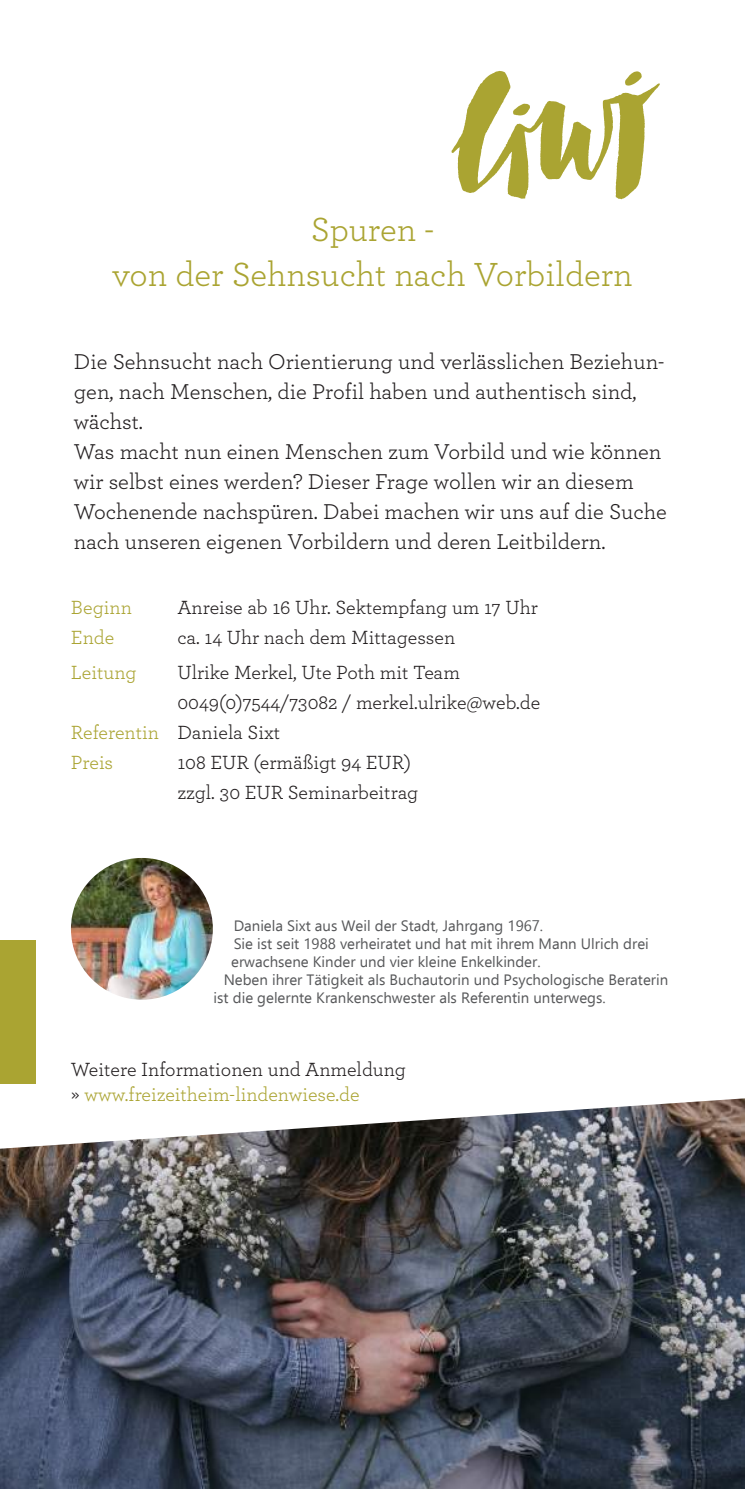
<style>
.page{position:relative;width:745px;height:1489px;background:#fff}
.page>*{position:absolute;margin:0;border:0;box-sizing:border-box;transform-origin:0 0}
.t1{font:35px/45px "Archer";color:#aaa432;text-align:center}
.t2{font:22.5px/30px "Archer";color:#231f20}
.t3{font:20px/25px "Archer";color:#231f20}
.t4{font:20px "Archer";color:#aaa432}
.t5{font:15px "Ebrima";color:#57585a}
.s1{color:#aaa432}
</style>
<div class="page">
<div style="left:0;top:939px;width:35px;height:144px;background:#aaa432"></div>
<img style="left:0;top:1098px;width:744px;height:390px">
<img style="left:71px;top:857px;width:142px;height:142px;border-radius:71px">
<svg style="left:451px;top:71px;width:208px;height:128px"></svg>
<h1 class="t1" style="left:112px;top:205px;width:522px">Spuren -<br>von der Sehnsucht nach Vorbildern</h1>
<p class="t2" style="left:74px;top:345px;width:594px">Die Sehnsucht nach Orientierung und verlässlichen Beziehun&shy;gen, nach Menschen, die Profil haben und authentisch sind, wächst.<br>Was macht nun einen Menschen zum Vorbild und wie können wir selbst eines werden? Dieser Frage wollen wir an diesem Wochenende nachspüren. Dabei machen wir uns auf die Suche nach unseren eigenen Vorbildern und deren Leitbildern.</p>
<p class="t4" style="left:71px;top:593px;width:62px">Beginn</p>
<p class="t3" style="left:177px;top:593px;width:362px">Anreise ab 16 Uhr. Sektempfang um 17 Uhr</p>
<p class="t4" style="left:71px;top:623px;width:45px">Ende</p>
<p class="t3" style="left:177px;top:623px;width:279px">ca. 14 Uhr nach dem Mittagessen</p>
<p class="t4" style="left:71px;top:658px;width:67px">Leitung</p>
<p class="t3" style="left:177px;top:658px;width:284px">Ulrike Merkel, Ute Poth mit Team</p>
<p class="t3" style="left:177px;top:688px;width:364px">0049(0)7544/73082 / merkel.ulrike@web.de</p>
<p class="t3" style="left:71px;top:718px;width:211px"><span class="s1">Referentin</span> Daniela Sixt</p>
<p class="t4" style="left:71px;top:748px;width:44px">Preis</p>
<p class="t3" style="left:177px;top:746px;width:242px;line-height:30px">108 EUR (ermäßigt 94 EUR) zzgl. 30 EUR Seminarbeitrag</p>
<p class="t5" style="left:233px;top:914px;width:311px">Daniela Sixt aus Weil der Stadt, Jahrgang 1967.</p>
<p class="t5" style="left:233px;top:932px;width:416px">Sie ist seit 1988 verheiratet und hat mit ihrem Mann Ulrich drei</p>
<p class="t5" style="left:231px;top:950px;width:311px">erwachsene Kinder und vier kleine Enkelkinder.</p>
<p class="t5" style="left:223px;top:968px;width:446px">Neben ihrer Tätigkeit als Buchautorin und Psychologische Beraterin</p>
<p class="t5" style="left:213px;top:986px;width:393px">ist die gelernte Krankenschwester als Referentin unterwegs.</p>
<p class="t3" style="left:71px;top:1055px;width:336px">Weitere Informationen und Anmeldung » <span class="s1">www.freizeitheim-lindenwiese.de</span></p>
</div>
